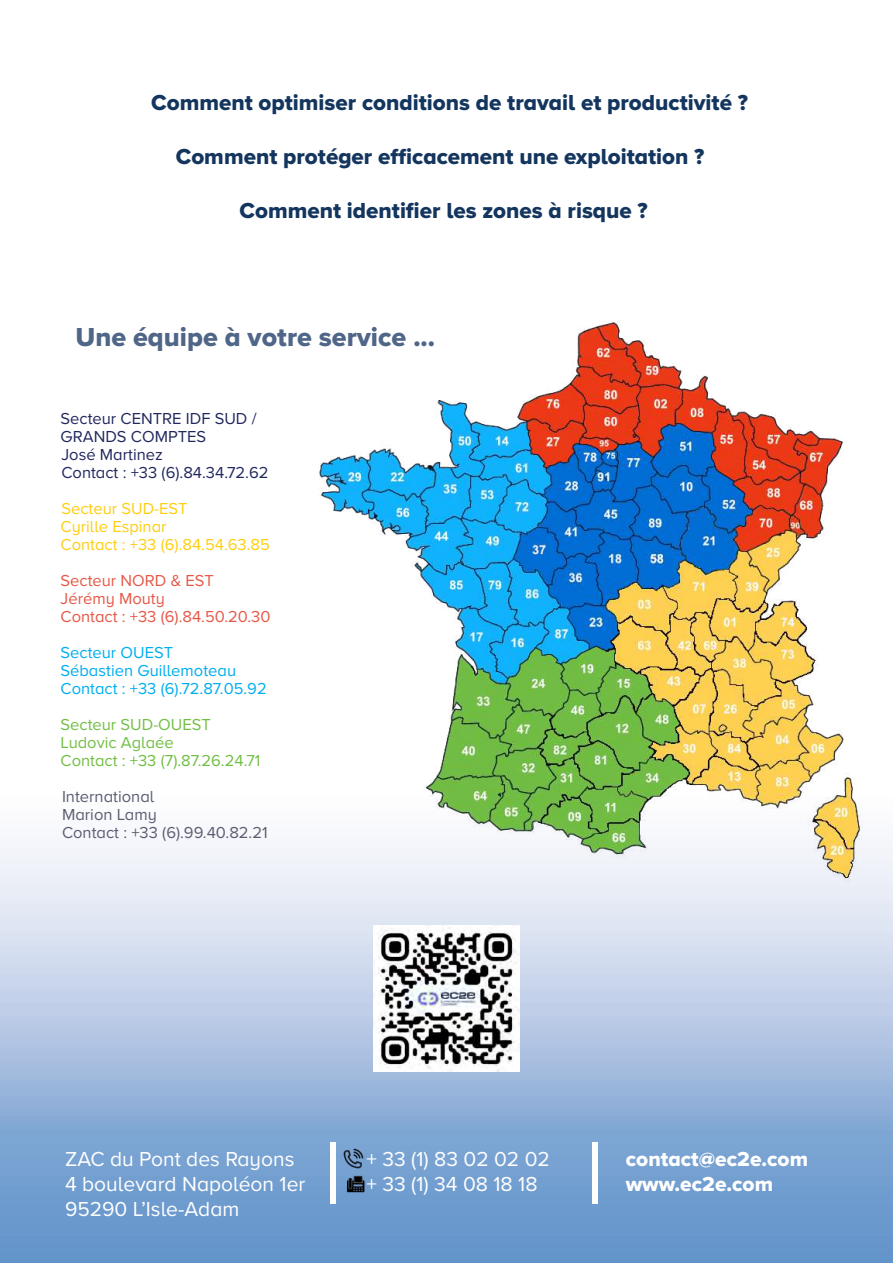
<style>
.page{position:relative;width:893px;height:1263px;background:#fff}
.page>*{position:absolute;margin:0;border:0;box-sizing:border-box;transform-origin:0 0}
.t1{font:27px "Proxima Nova A Extrabld";color:#506688}
.t2{font:22.5px "Proxima Nova A Extrabld";color:#13355e}
.t3{font:21px/25.2px "Proxima Nova A";color:#fff}
.t4{font:21px/25.2px "Proxima Nova A Extrabld";color:#fff}
.t5{font:16.5px/18px "Proxima Nova A";color:#21285e}
.t6{font:16.5px/18px "Proxima Nova A";color:#00aeef}
.t7{font:16.5px/18px "Proxima Nova A";color:#71bf44}
.t8{font:16.5px/18px "Proxima Nova A";color:#fece10}
.t9{font:16.5px/18px "Proxima Nova A";color:#e65847}
.t10{font:16.5px/18px "Proxima Nova A";color:#5b5e71}
</style>
<div class="page">
<img style="left:0;top:839px;width:893px;height:424px">
<img style="left:344px;top:1173px;width:23px;height:22px">
<div style="left:330px;top:1143px;width:6px;height:61px;background:#fff"></div>
<div style="left:592px;top:1143px;width:6px;height:61px;background:#fff"></div>
<img style="left:374px;top:926px;width:145px;height:145px">
<img style="left:342px;top:1147px;width:23px;height:23px">
<img style="left:300px;top:321px;width:593px;height:580px">
<p class="t2" style="left:151px;top:93px;width:598px">Comment optimiser conditions de travail et productivité ?</p>
<p class="t2" style="left:176px;top:147px;width:530px">Comment protéger efficacement une exploitation ?</p>
<p class="t2" style="left:239px;top:201px;width:410px">Comment identifier les zones à risque ?</p>
<p class="t1" style="left:76px;top:324px;width:361px">Une équipe à votre service ...</p>
<p class="t5" style="left:61px;top:411px;width:209px">Secteur CENTRE IDF SUD /<br>GRANDS COMPTES<br>José Martinez<br>Contact : +33 (6).84.34.72.62</p>
<p class="t8" style="left:61px;top:501px;width:211px">Secteur SUD-EST<br>Cyrille Espinar<br>Contact : +33 (6).84.54.63.85</p>
<p class="t9" style="left:61px;top:573px;width:212px">Secteur NORD &amp; EST<br>Jérémy Mouty<br>Contact : +33 (6).84.50.20.30</p>
<p class="t6" style="left:61px;top:645px;width:208px">Secteur OUEST<br>Sébastien Guillemoteau<br>Contact : +33 (6).72.87.05.92</p>
<p class="t7" style="left:61px;top:717px;width:201px">Secteur SUD-OUEST<br>Ludovic Aglaée<br>Contact : +33 (7).87.26.24.71</p>
<p class="t10" style="left:62px;top:789px;width:207px">International<br>Marion Lamy<br>Contact : +33 (6).99.40.82.21</p>
<p class="t3" style="left:65px;top:1147px;width:242px">ZAC du Pont des Rayons<br>4 boulevard Napoléon 1er<br>95290 L’Isle-Adam</p>
<p class="t3" style="left:366px;top:1147px;width:185px">+ 33 (1) 83 02 02 02 + 33 (1) 34 08 18 18</p>
<p class="t4" style="left:626px;top:1147px;width:184px">contact@ec2e.com www.ec2e.com</p>
</div>
